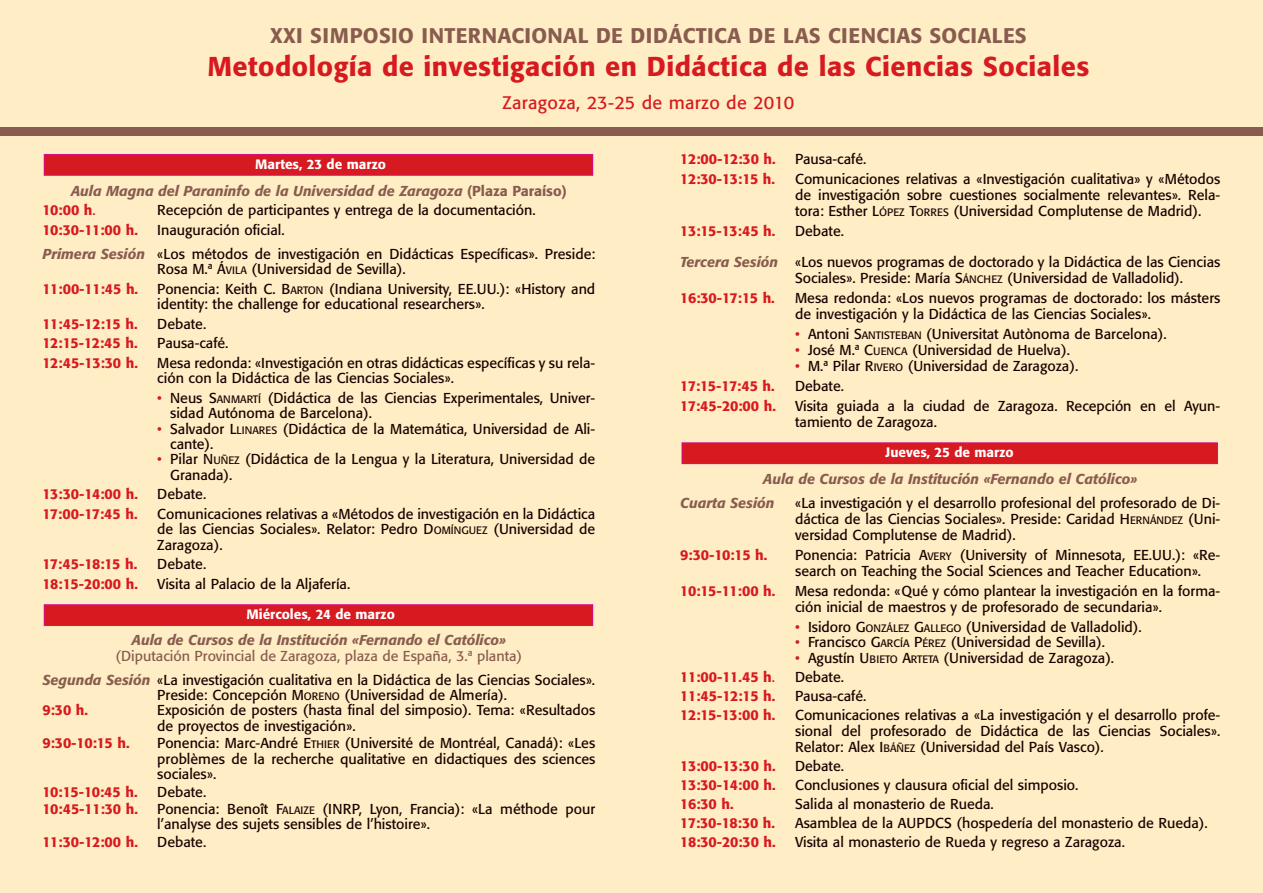
<style>
.page{position:relative;width:1263px;height:893px;background:#fff}
.page>*{position:absolute;margin:0;border:0;box-sizing:border-box;transform-origin:0 0}
.t1{font:500 27px "Formata";letter-spacing:.015em;color:#d71920}
.t2{font:500 21px "Formata";letter-spacing:.015em;color:#885c4e}
.t3{font:18px "Formata";letter-spacing:.015em;color:#d71920}
.t4{font:14.25px/15.8px "Formata";color:#1c0001}
.t5{font:500 14.25px "Formata";letter-spacing:-.04em;color:#d71920}
.t6{font:italic 500 14.25px/24.3px "Formata";color:#885c4e}
.t7{font:500 13.5px "Formata";color:#fff}
.s1{font-size:10.65px}
.s2{font-weight:500;font-style:italic;color:#885c4e}
.s3{color:#d71920}
.s4{font-style:normal}
.s5{font-style:normal;color:#d71920}
.s6{font-weight:400;font-style:normal;color:#d71920}
.s7{font-weight:400}
.s8{color:#885c4e}
</style>
<div class="page">
<div style="left:0;top:0;width:1263px;height:892px;background:#ffeec5"></div>
<div style="left:0;top:127px;width:1263px;height:9px;background:#885c4e"></div>
<div style="left:682px;top:443px;width:535px;height:20px;background:#d71920"></div>
<div style="left:682px;top:442px;width:536px;height:22px;border:1px solid #d60c8c"></div>
<div style="left:44px;top:604px;width:549px;height:21px;background:#d71920"></div>
<div style="left:44px;top:604px;width:549px;height:21px;border:1px solid #d60c8c"></div>
<div style="left:44px;top:154px;width:549px;height:21px;background:#d71920"></div>
<div style="left:44px;top:154px;width:549px;height:21px;border:1px solid #d60c8c"></div>
<h2 class="t2" style="left:270px;top:27px;width:758px">XXI SIMPOSIO INTERNACIONAL DE DIDÁCTICA DE LAS CIENCIAS SOCIALES</h2>
<h1 class="t1" style="left:207px;top:55px;width:884px">Metodología de investigación en Didáctica de las Ciencias Sociales</h1>
<p class="t3" style="left:503px;top:95px;width:293px">Zaragoza, 23-25 de marzo de 2010</p>
<p class="t5" style="left:680px;top:153px;width:97px">12:00-12:30 h.</p>
<p class="t4" style="left:795px;top:152px;width:73px">Pausa-café.</p>
<p class="t5" style="left:680px;top:173px;width:96px">12:30-13:15 h.</p>
<p class="t4" style="left:795px;top:172px;width:427px;text-align:justify">Comunicaciones relativas a «Investigación cualitativa» y «Métodos de investigación sobre cuestiones socialmente relevantes». Rela&shy;tora: Esther L<span class="s1">ÓPEZ</span> T<span class="s1">ORRES</span> (Universidad Complutense de Madrid).</p>
<p class="t5" style="left:680px;top:224px;width:97px">13:15-13:45 h.</p>
<p class="t4" style="left:795px;top:224px;width:50px">Debate.</p>
<p class="t4" style="left:795px;top:256px;width:427px;text-indent:-115px"><span class="s2">Tercera Sesión</span> «Los nuevos programas de doctorado y la Didáctica de las Ciencias<br>Sociales». Preside: María S<span class="s1">ÁNCHEZ</span> (Universidad de Valladolid).</p>
<p class="t5" style="left:680px;top:292px;width:96px">16:30-17:15 h.</p>
<p class="t4" style="left:795px;top:291px;width:427px">Mesa redonda: «Los nuevos programas de doctorado: los másters de investigación y la Didáctica de las Ciencias Sociales».</p>
<p class="t4" style="left:795px;top:327px;width:373px"><span class="s3">•</span> Antoni S<span class="s1">ANTISTEBAN</span> (Universitat Autònoma de Barcelona).</p>
<p class="t4" style="left:795px;top:343px;width:276px"><span class="s3">•</span> José M.ª C<span class="s1">UENCA</span> (Universidad de Huelva).</p>
<p class="t4" style="left:795px;top:359px;width:285px"><span class="s3">•</span> M.ª Pilar R<span class="s1">IVERO</span> (Universidad de Zaragoza).</p>
<p class="t5" style="left:680px;top:379px;width:96px">17:15-17:45 h.</p>
<p class="t4" style="left:795px;top:379px;width:50px">Debate.</p>
<p class="t5" style="left:680px;top:399px;width:97px">17:45-20:00 h.</p>
<p class="t4" style="left:795px;top:399px;width:427px">Visita guiada a la ciudad de Zaragoza. Recepción en el Ayun&shy;tamiento de Zaragoza.</p>
<p class="t7" style="left:255px;top:158px;width:132px">Martes, 23 de marzo</p>
<p class="t6" style="left:43px;top:182px;width:526px;line-height:19.6px;text-indent:29px">Aula Magna del Paraninfo de la Universidad de Zaragoza <span class="s4">(Plaza Paraíso)<br></span><span class="s5">10:00 h</span><span class="s6">.</span></p>
<p class="t4" style="left:157px;top:203px;width:380px">Recepción de participantes y entrega de la documentación.</p>
<p class="t4" style="left:43px;top:219px;width:554px;line-height:23.9px;text-indent:115px">Inauguración oficial.<br><span class="s2">Primera Sesión</span> «Los métodos de investigación en Didácticas Específicas». Preside:</p>
<p class="t4" style="left:157px;top:262px;width:250px">Rosa M.ª Á<span class="s1">VILA</span> (Universidad de Sevilla).</p>
<p class="t5" style="left:43px;top:282px;width:97px">11:00-11:45 h.</p>
<p class="t4" style="left:157px;top:282px;width:439px;line-height:15.3px">Ponencia: Keith C. B<span class="s1">ARTON</span> (Indiana University, EE.UU.): «History and identity: the challenge for educational researchers».</p>
<p class="t5" style="left:43px;top:317px;width:97px">11:45-12:15 h.</p>
<p class="t4" style="left:157px;top:317px;width:50px">Debate.</p>
<p class="t5" style="left:43px;top:337px;width:97px">12:15-12:45 h.</p>
<p class="t4" style="left:157px;top:336px;width:73px">Pausa-café.</p>
<p class="t5" style="left:43px;top:356px;width:97px">12:45-13:30 h.</p>
<p class="t4" style="left:157px;top:356px;width:439px;line-height:15.3px">Mesa redonda: «Investigación en otras didácticas específicas y su rela&shy;ción con la Didáctica de las Ciencias Sociales».</p>
<p class="t4" style="left:170px;top:391px;width:427px;line-height:15.3px;text-indent:-13px"><span class="s3">•</span> Neus S<span class="s1">ANMARTÍ</span> (Didáctica de las Ciencias Experimentales, Univer&shy;sidad Autónoma de Barcelona).</p>
<p class="t4" style="left:170px;top:422px;width:427px;line-height:15.3px;text-indent:-13px"><span class="s3">•</span> Salvador L<span class="s1">LINARES</span> (Didáctica de la Matemática, Universidad de Ali&shy;cante).</p>
<p class="t4" style="left:170px;top:453px;width:427px;line-height:15.3px;text-indent:-13px"><span class="s3">•</span> Pilar N<span class="s1">UÑEZ</span> (Didáctica de la Lengua y la Literatura, Universidad de<br>Granada).</p>
<p class="t5" style="left:43px;top:488px;width:97px">13:30-14:00 h.</p>
<p class="t4" style="left:157px;top:487px;width:50px">Debate.</p>
<p class="t5" style="left:43px;top:507px;width:97px">17:00-17:45 h.</p>
<p class="t4" style="left:157px;top:507px;width:439px;line-height:15.3px;text-align:justify">Comunicaciones relativas a «Métodos de investigación en la Didáctica de las Ciencias Sociales». Relator: Pedro D<span class="s1">OMÍNGUEZ</span> (Universidad de Zaragoza).</p>
<p class="t5" style="left:43px;top:558px;width:96px">17:45-18:15 h.</p>
<p class="t4" style="left:157px;top:557px;width:50px">Debate.</p>
<p class="t5" style="left:43px;top:577px;width:97px">18:15-20:00 h.</p>
<p class="t4" style="left:157px;top:577px;width:194px">Visita al Palacio de la Aljafería.</p>
<p class="t5" style="left:43px;top:223px;width:97px">10:30-11:00 h.</p>
<p class="t7" style="left:886px;top:446px;width:130px">Jueves, 25 de marzo</p>
<p class="t6" style="left:680px;top:468px;width:459px;text-indent:83px">Aula de Cursos de la Institución «Fernando el Católico»<br>Cuarta Sesión</p>
<p class="t4" style="left:795px;top:496px;width:427px;text-align:justify">«La investigación y el desarrollo profesional del profesorado de Di&shy;dáctica de las Ciencias Sociales». Preside: Caridad H<span class="s1">ERNÁNDEZ</span> (Uni&shy;versidad Complutense de Madrid).</p>
<p class="t5" style="left:680px;top:548px;width:89px">9:30-10:15 h.</p>
<p class="t4" style="left:795px;top:548px;width:427px">Ponencia: Patricia A<span class="s1">VERY</span> (University of Minnesota, EE.UU.): «Re&shy;search on Teaching the Social Sciences and Teacher Education».</p>
<p class="t5" style="left:680px;top:584px;width:97px">10:15-11:00 h.</p>
<p class="t4" style="left:795px;top:584px;width:427px">Mesa redonda: «Qué y cómo plantear la investigación en la forma&shy;ción inicial de maestros y de profesorado de secundaria».</p>
<p class="t4" style="left:795px;top:620px;width:348px"><span class="s3">•</span> Isidoro G<span class="s1">ONZÁLEZ</span> G<span class="s1">ALLEGO</span> (Universidad de Valladolid).</p>
<p class="t4" style="left:795px;top:635px;width:311px"><span class="s3">•</span> Francisco G<span class="s1">ARCÍA</span> P<span class="s1">ÉREZ</span> (Universidad de Sevilla).</p>
<p class="t4" style="left:795px;top:651px;width:321px"><span class="s3">•</span> Agustín U<span class="s1">BIETO</span> A<span class="s1">RTETA</span> (Universidad de Zaragoza).</p>
<p class="t5" style="left:680px;top:671px;width:96px">11:00-11.45 h<span class="s7">.</span></p>
<p class="t4" style="left:795px;top:670px;width:50px">Debate.</p>
<p class="t5" style="left:680px;top:690px;width:97px">11:45-12:15 h.</p>
<p class="t4" style="left:795px;top:689px;width:73px">Pausa-café.</p>
<p class="t5" style="left:680px;top:709px;width:97px">12:15-13:00 h.</p>
<p class="t4" style="left:795px;top:708px;width:427px;text-align:justify">Comunicaciones relativas a «La investigación y el desarrollo profe&shy;sional del profesorado de Didáctica de las Ciencias Sociales».<br>Relator: Alex I<span class="s1">BÁÑEZ</span> (Universidad del País Vasco).</p>
<p class="t5" style="left:680px;top:759px;width:97px">13:00-13:30 h.</p>
<p class="t4" style="left:795px;top:759px;width:50px">Debate.</p>
<p class="t5" style="left:680px;top:778px;width:97px">13:30-14:00 h.</p>
<p class="t4" style="left:795px;top:778px;width:285px">Conclusiones y clausura oficial del simposio.</p>
<p class="t5" style="left:680px;top:797px;width:55px">16:30 h.</p>
<p class="t4" style="left:795px;top:797px;width:200px">Salida al monasterio de Rueda.</p>
<p class="t5" style="left:680px;top:816px;width:96px">17:30-18:30 h.</p>
<p class="t4" style="left:795px;top:816px;width:414px">Asamblea de la AUPDCS (hospedería del monasterio de Rueda).</p>
<p class="t5" style="left:680px;top:835px;width:97px">18:30-20:30 h.</p>
<p class="t4" style="left:795px;top:835px;width:331px">Visita al monasterio de Rueda y regreso a Zaragoza.</p>
<p class="t7" style="left:246px;top:608px;width:150px">Miércoles, 24 de marzo</p>
<p class="t6" style="left:132px;top:629px;width:376px">Aula de Cursos de la Institución «Fernando el Católico»</p>
<p class="t4" style="left:43px;top:645px;width:554px;line-height:23.9px;text-align:center"><span class="s8">(Diputación Provincial de Zaragoza, plaza de España, 3.ª planta)<br></span><span class="s2">Segunda Sesión</span> «La investigación cualitativa en la Didáctica de las Ciencias Sociales».</p>
<p class="t4" style="left:157px;top:688px;width:351px">Preside: Concepción M<span class="s1">ORENO</span> (Universidad de Almería).</p>
<p class="t5" style="left:43px;top:704px;width:47px">9:30 h.</p>
<p class="t4" style="left:157px;top:703px;width:439px;line-height:15.3px">Exposición de posters (hasta final del simposio). Tema: «Resultados de proyectos de investigación».</p>
<p class="t5" style="left:43px;top:736px;width:89px">9:30-10:15 h.</p>
<p class="t4" style="left:157px;top:736px;width:439px;line-height:15.3px;text-align:justify">Ponencia: Marc-André E<span class="s1">THIER</span> (Université de Montréal, Canadá): «Les problèmes de la recherche qualitative en didactiques des sciences sociales».</p>
<p class="t5" style="left:43px;top:785px;width:97px">10:15-10:45 h.</p>
<p class="t4" style="left:157px;top:784px;width:50px">Debate.</p>
<p class="t5" style="left:43px;top:802px;width:97px">10:45-11:30 h.</p>
<p class="t4" style="left:157px;top:802px;width:439px;line-height:15.3px">Ponencia: Benoît F<span class="s1">ALAIZE</span> (INRP, Lyon, Francia): «La méthode pour l’analyse des sujets sensibles de l’histoire».</p>
<p class="t5" style="left:43px;top:835px;width:97px">11:30-12:00 h.</p>
<p class="t4" style="left:157px;top:835px;width:50px">Debate.</p>
</div>
